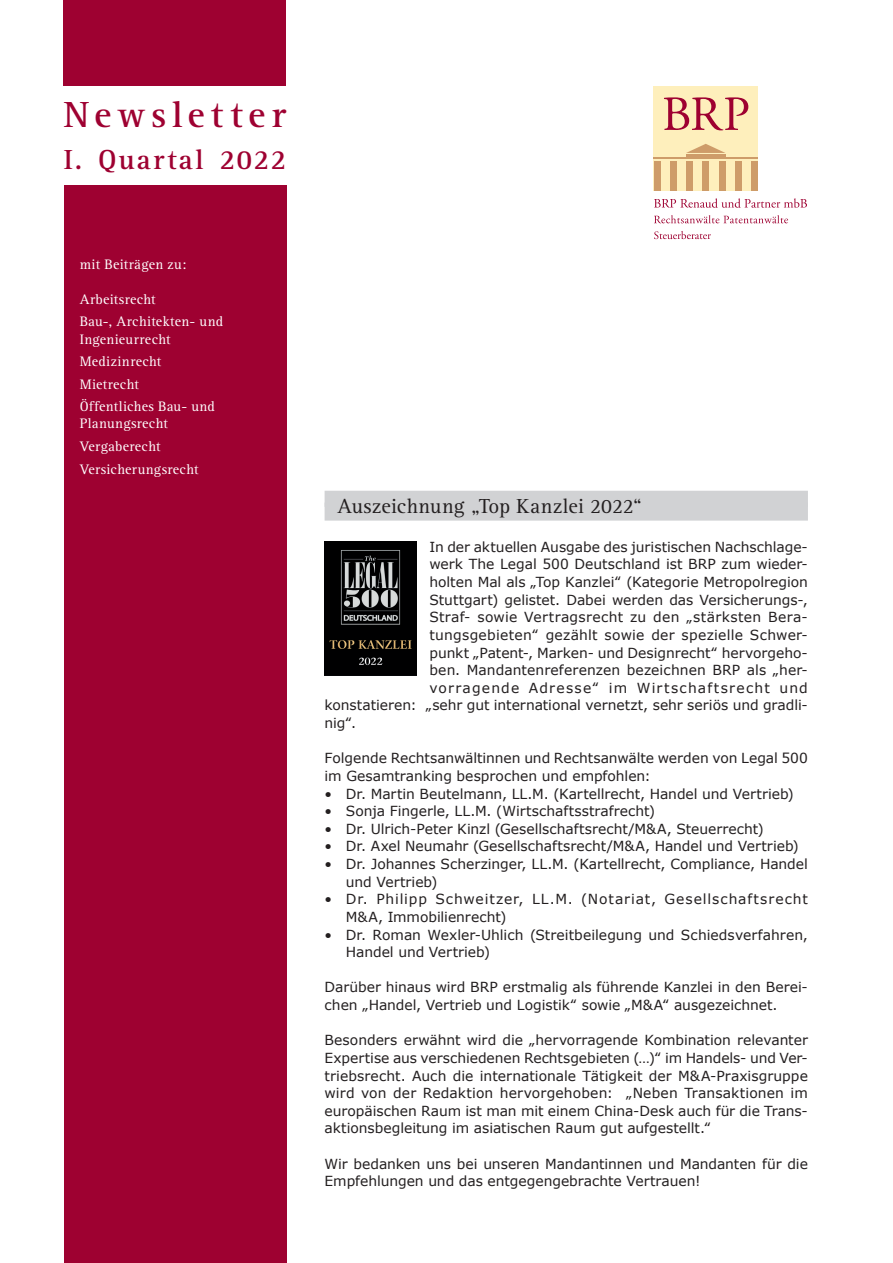
<style>
.page{position:relative;width:893px;height:1263px;background:#fff}
.page>*{position:absolute;margin:0;border:0;box-sizing:border-box;transform-origin:0 0}
.t1{font:700 37.5px "Rotis Serif";letter-spacing:.15em;color:#9e0131}
.t2{font:700 28.5px "Rotis Serif";letter-spacing:.07em;color:#9e0131}
.t3{font:21px "Rotis Serif";letter-spacing:.01em;color:#231f20}
.t4{font:14.25px/22.5px "Rotis Serif";letter-spacing:.025em;color:#fff}
.t5{font:13.8px/17.5px "Verdana";color:#231f20}
.t6{font:13.8px/17.5px "Verdana";letter-spacing:.055em;color:#231f20}
.t7{font:13.8px "Verdana";letter-spacing:.02em;color:#231f20}
.t8{font:13.8px "Verdana";letter-spacing:.025em;color:#231f20}
.t9{font:13.8px "Verdana";letter-spacing:.085em;color:#231f20}
</style>
<div class="page">
<div style="left:64px;top:0;width:222px;height:85px;background:#9e0131"></div>
<div style="left:653px;top:86px;width:105px;height:105px;background:#feefbc"></div>
<div style="left:686px;top:154px;width:39px;height:5px;background:#ce9c69"></div>
<svg style="left:686px;top:144px;width:39px;height:9px"></svg>
<div style="left:686px;top:161px;width:7px;height:30px;background:#ce9c69"></div>
<div style="left:718px;top:161px;width:7px;height:30px;background:#ce9c69"></div>
<div style="left:702px;top:161px;width:7px;height:30px;background:#ce9c69"></div>
<div style="left:735px;top:161px;width:7px;height:30px;background:#ce9c69"></div>
<div style="left:751px;top:161px;width:7px;height:30px;background:#ce9c69"></div>
<div style="left:670px;top:161px;width:7px;height:30px;background:#ce9c69"></div>
<div style="left:653px;top:161px;width:7px;height:30px;background:#ce9c69"></div>
<hr style="left:653px;top:158px;width:105px;height:1px;background:#ce9c69">
<svg style="left:664px;top:97px;width:84px;height:33px"></svg>
<svg style="left:654px;top:198px;width:153px;height:10px"></svg>
<svg style="left:654px;top:215px;width:134px;height:8px"></svg>
<svg style="left:654px;top:231px;width:57px;height:8px"></svg>
<div style="left:325px;top:491px;width:483px;height:16px;background:#d1d2d4"></div>
<div style="left:325px;top:503px;width:483px;height:18px;background:#d1d2d4"></div>
<div style="left:64px;top:185px;width:222px;height:1078px;background:#9e0131"></div>
<img style="left:325px;top:542px;width:92px;height:133px">
<h1 class="t1" style="left:64px;top:92px;width:224px">Newsletter</h1>
<h2 class="t2" style="left:64px;top:142px;width:224px">I. Quartal 2022</h2>
<p class="t4" style="left:80px;top:254px;width:108px">mit Beiträgen zu:</p>
<p class="t4" style="left:80px;top:288px;width:145px">Arbeitsrecht<br>Bau-, Architekten- und</p>
<p class="t4" style="left:80px;top:328px;width:137px">Ingenieurrecht<br>Medizinrecht<br>Mietrecht<br>Öffentliches Bau- und</p>
<p class="t4" style="left:80px;top:413px;width:120px">Planungsrecht<br>Vergaberecht<br>Versicherungsrecht</p>
<h3 class="t3" style="left:337px;top:494px;width:306px">Auszeichnung „Top Kanzlei 2022“</h3>
<p class="t5" style="left:429px;top:538px;width:380px">In der aktuellen Ausgabe des juristischen Nachschlage-</p>
<p class="t5" style="left:429px;top:556px;width:380px">werk The Legal 500 Deutschland ist BRP zum wieder-</p>
<p class="t5" style="left:429px;top:573px;width:380px">holten Mal als „Top Kanzlei‟ (Kategorie Metropolregion</p>
<p class="t5" style="left:429px;top:591px;width:380px">Stuttgart) gelistet. Dabei werden das Versicherungs-,</p>
<p class="t8" style="left:429px;top:608px;width:380px">Straf- sowie Vertragsrecht zu den „stärksten Bera-</p>
<p class="t7" style="left:429px;top:626px;width:380px">tungsgebieten‟ gezählt sowie der spezielle Schwer-</p>
<p class="t5" style="left:429px;top:644px;width:380px">punkt „Patent-, Marken- und Designrecht‟ hervorgeho-</p>
<p class="t5" style="left:429px;top:662px;width:378px">ben. Mandantenreferenzen bezeichnen BRP als „her-</p>
<p class="t9" style="left:429px;top:679px;width:380px">vorragende Adresse‟ im Wirtschaftsrecht und</p>
<p class="t5" style="left:325px;top:697px;width:485px">konstatieren: „sehr gut international vernetzt, sehr seriös und gradli-</p>
<p class="t5" style="left:325px;top:714px;width:33px">nig‟.</p>
<p class="t5" style="left:325px;top:750px;width:485px">Folgende Rechtsanwältinnen und Rechtsanwälte werden von Legal 500 im Gesamtranking besprochen und empfohlen:</p>
<p class="t5" style="left:325px;top:785px;width:471px">• Dr. Martin Beutelmann, LL.M. (Kartellrecht, Handel und Vertrieb)</p>
<p class="t5" style="left:325px;top:803px;width:332px">• Sonja Fingerle, LL.M. (Wirtschaftsstrafrecht)</p>
<p class="t5" style="left:325px;top:820px;width:441px">• Dr. Ulrich-Peter Kinzl (Gesellschaftsrecht/M&amp;A, Steuerrecht)</p>
<p class="t5" style="left:325px;top:838px;width:476px">• Dr. Axel Neumahr (Gesellschaftsrecht/M&amp;A, Handel und Vertrieb)</p>
<p class="t5" style="left:346px;top:855px;width:464px;text-indent:-21px">• Dr. Johannes Scherzinger, LL.M. (Kartellrecht, Compliance, Handel und Vertrieb)</p>
<p class="t6" style="left:346px;top:891px;width:464px;text-indent:-21px">• Dr. Philipp Schweitzer, LL.M. (Notariat, Gesellschaftsrecht<br>M&amp;A, Immobilienrecht)</p>
<p class="t5" style="left:346px;top:926px;width:464px;text-indent:-21px">• Dr. Roman Wexler-Uhlich (Streitbeilegung und Schiedsverfahren,<br>Handel und Vertrieb)</p>
<p class="t5" style="left:325px;top:979px;width:485px">Darüber hinaus wird BRP erstmalig als führende Kanzlei in den Berei&shy;chen „Handel, Vertrieb und Logistik‟ sowie „M&amp;A‟ ausgezeichnet.</p>
<p class="t5" style="left:325px;top:1032px;width:485px;text-align:justify">Besonders erwähnt wird die „hervorragende Kombination relevanter Expertise aus verschiedenen Rechtsgebieten (…)‟ im Handels- und Ver&shy;triebsrecht. Auch die internationale Tätigkeit der M&amp;A-Praxisgruppe wird von der Redaktion hervorgehoben: „Neben Transaktionen im europäischen Raum ist man mit einem China-Desk auch für die Trans&shy;aktionsbegleitung im asiatischen Raum gut aufgestellt.‟</p>
<p class="t5" style="left:325px;top:1155px;width:485px">Wir bedanken uns bei unseren Mandantinnen und Mandanten für die<br>Empfehlungen und das entgegengebrachte Vertrauen!</p>
</div>
